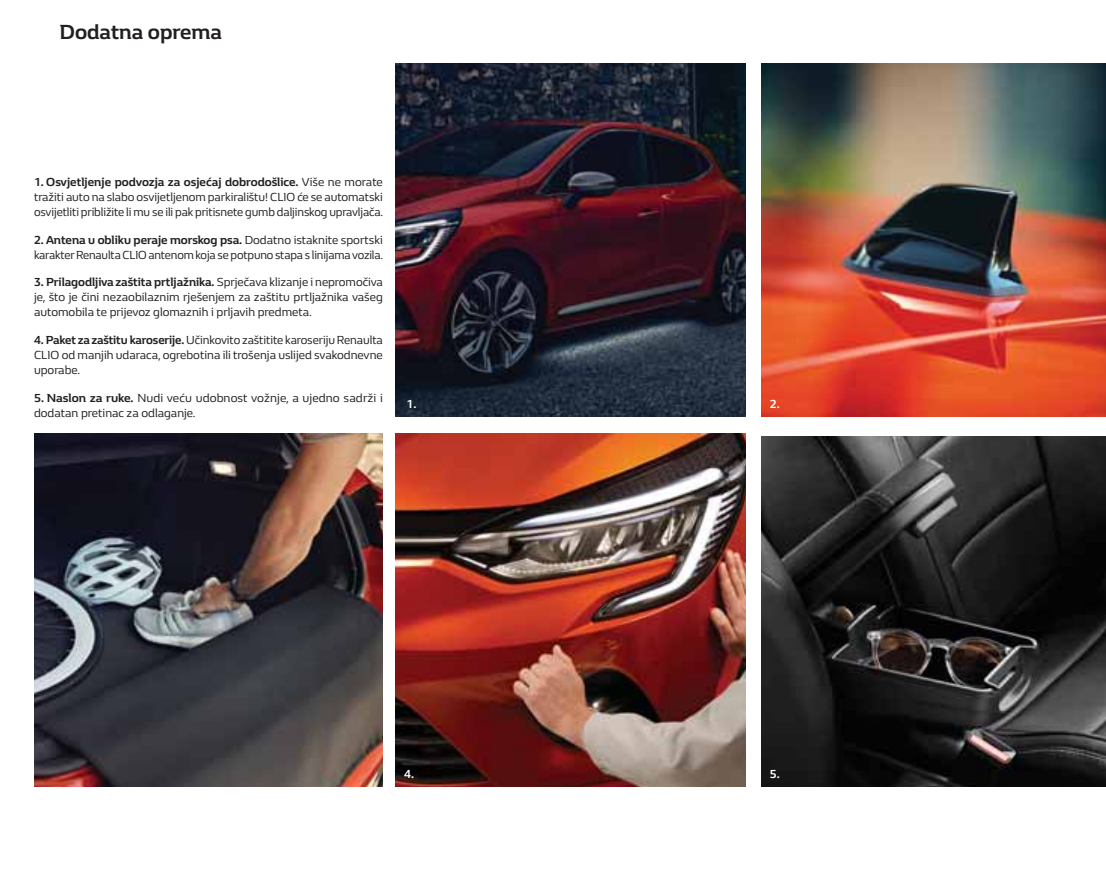
<style>
.page{position:relative;width:1106px;height:872px;background:#fff}
.page>*{position:absolute;margin:0;border:0;box-sizing:border-box;transform-origin:0 0}
.t1{font:700 21px "Renault Life";color:#231f20}
.t2{font:12px/15px "Renault Life";letter-spacing:-.005em;color:#231f20;text-align:justify}
.t3{font:700 12px "Renault Life";color:#fff}
.s1{font-weight:700}
</style>
<div class="page">
<img style="left:761px;top:436px;width:345px;height:351px">
<img style="left:34px;top:434px;width:349px;height:353px">
<img style="left:395px;top:434px;width:350px;height:353px">
<img style="left:761px;top:64px;width:345px;height:353px">
<img style="left:395px;top:64px;width:350px;height:353px">
<h1 class="t1" style="left:60px;top:24px;width:164px">Dodatna oprema</h1>
<p class="t2" style="left:34px;top:175px;width:351px"><span class="s1">1. Osvjetljenje podvozja za osjećaj dobrodošlice.</span> Više ne morate tražiti auto na slabo osvijetljenom parkiralištu! CLIO će se automatski osvijetliti približite li mu se ili pak pritisnete gumb daljinskog upravljača.</p>
<p class="t2" style="left:34px;top:233px;width:351px"><span class="s1">2. Antena u obliku peraje morskog psa.</span> Dodatno istaknite sportski karakter Renaulta CLIO antenom koja se potpuno stapa s linijama vozila.</p>
<p class="t2" style="left:34px;top:276px;width:350px"><span class="s1">3. Prilagodljiva zaštita prtljažnika.</span> Sprječava klizanje i nepromočiva je, što je čini nezaobilaznim rješenjem za zaštitu prtljažnika vašeg automobila te prijevoz glomaznih i prljavih predmeta.</p>
<p class="t2" style="left:34px;top:334px;width:350px"><span class="s1">4. Paket za zaštitu karoserije.</span> Učinkovito zaštitite karoseriju Renaulta CLIO od manjih udaraca, ogrebotina ili trošenja uslijed svakodnevne uporabe.</p>
<p class="t2" style="left:34px;top:391px;width:350px"><span class="s1">5. Naslon za ruke.</span> Nudi veću udobnost vožnje, a ujedno sadrži i dodatan pretinac za odlaganje.</p>
<p class="t3" style="left:406px;top:400px;width:11px">1.</p>
<p class="t3" style="left:770px;top:400px;width:11px">2.</p>
<p class="t3" style="left:404px;top:770px;width:11px">4.</p>
<p class="t3" style="left:770px;top:770px;width:11px">5.</p>
</div>
